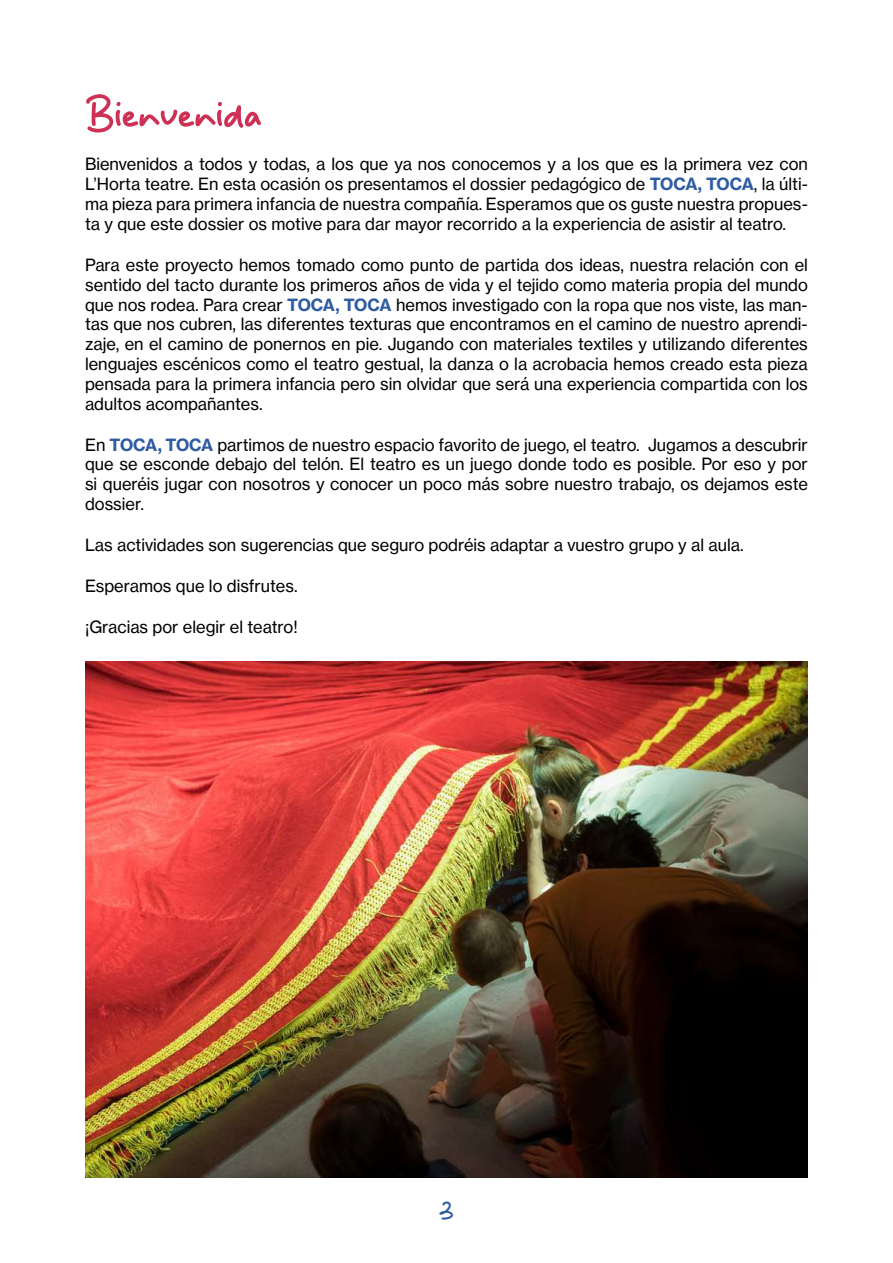
<style>
.page{position:relative;width:893px;height:1263px;background:#fff}
.page>*{position:absolute;margin:0;border:0;box-sizing:border-box;transform-origin:0 0}
.t1{font:54px "Miology";color:#cd3156}
.t2{font:28.5px "Miology";color:#2e5ba2}
.t3{font:16.5px/19.8px "Neue Haas Grotesk Text Pro";color:#000;text-align:justify}
.s1{color:#2e5ba2}
</style>
<div class="page">
<img style="left:85px;top:661px;width:723px;height:517px">
<h1 class="t1" style="left:85px;top:86px;width:178px">Bienvenida</h1>
<p class="t3" style="left:85px;top:155px;width:724px">Bienvenidos a todos y todas, a los que ya nos conocemos y a los que es la primera vez con L’Horta teatre. En esta ocasión os presentamos el dossier pedagógico de <span class="s1">TOCA, TOCA</span>, la últi&shy;ma pieza para primera infancia de nuestra compañía. Esperamos que os guste nuestra propues&shy;ta y que este dossier os motive para dar mayor recorrido a la experiencia de asistir al teatro.</p>
<p class="t3" style="left:85px;top:255px;width:724px">Para este proyecto hemos tomado como punto de partida dos ideas, nuestra relación con el sentido del tacto durante los primeros años de vida y el tejido como materia propia del mundo que nos rodea. Para crear <span class="s1">TOCA, TOCA</span> hemos investigado con la ropa que nos viste, las man&shy;tas que nos cubren, las diferentes texturas que encontramos en el camino de nuestro aprendi&shy;zaje, en el camino de ponernos en pie. Jugando con materiales textiles y utilizando diferentes lenguajes escénicos como el teatro gestual, la danza o la acrobacia hemos creado esta pieza pensada para la primera infancia pero sin olvidar que será una experiencia compartida con los adultos acompañantes.</p>
<p class="t3" style="left:85px;top:435px;width:724px">En <span class="s1">TOCA, TOCA</span> partimos de nuestro espacio favorito de juego, el teatro. Jugamos a descubrir que se esconde debajo del telón. El teatro es un juego donde todo es posible. Por eso y por si queréis jugar con nosotros y conocer un poco más sobre nuestro trabajo, os dejamos este dossier.</p>
<p class="t3" style="left:85px;top:535px;width:660px">Las actividades son sugerencias que seguro podréis adaptar a vuestro grupo y al aula.</p>
<p class="t3" style="left:85px;top:576px;width:214px">Esperamos que lo disfrutes.</p>
<p class="t3" style="left:85px;top:617px;width:214px">¡Gracias por elegir el teatro!</p>
<h2 class="t2" style="left:439px;top:1196px;width:17px">3</h2>
</div>
